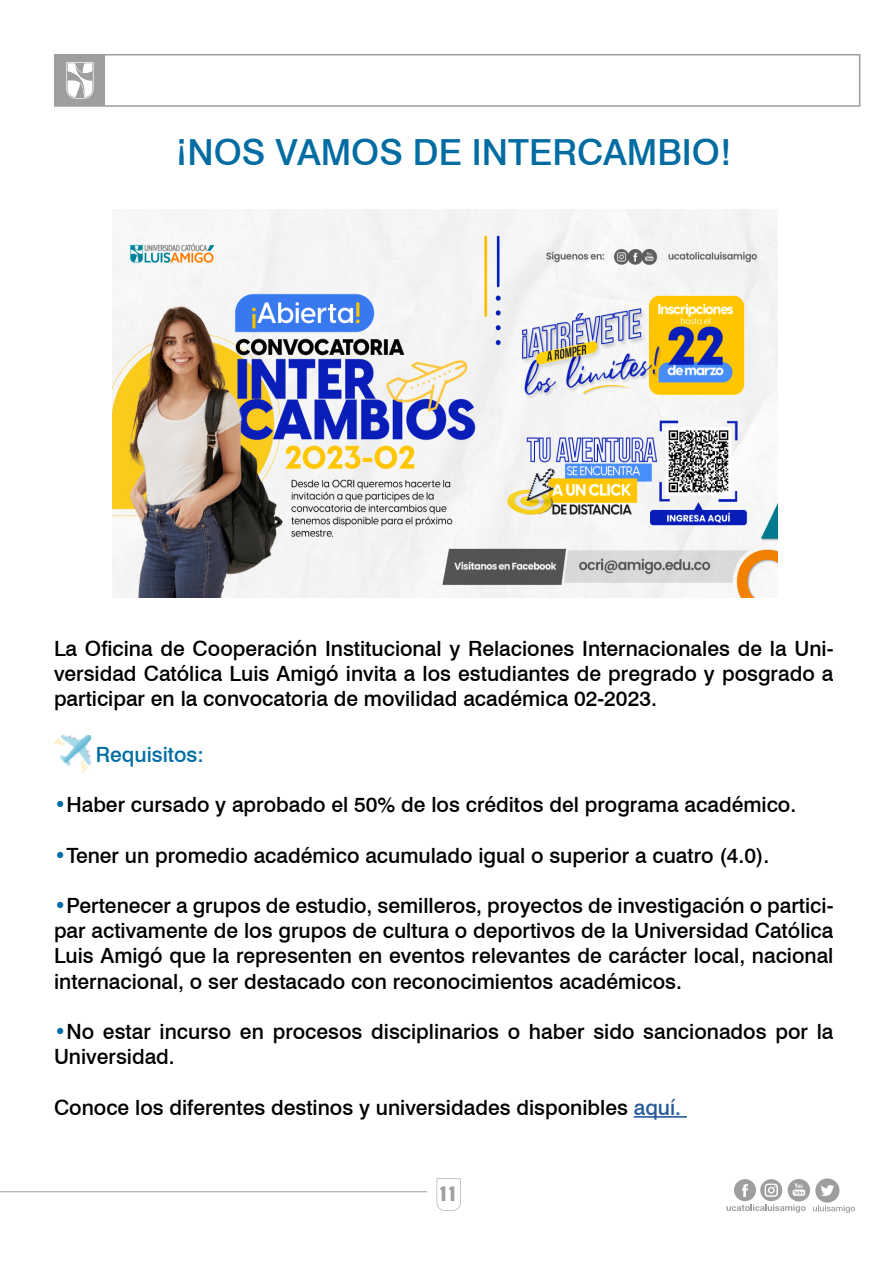
<style>
.page{position:relative;width:893px;height:1263px;background:#fff}
.page>*{position:absolute;margin:0;border:0;box-sizing:border-box;transform-origin:0 0}
.t1{font:500 36px "Swiss 721 BT";color:#006ca2}
.t2{font:500 21px/25.2px "Swiss 721 BT";color:#000;text-align:justify}
.t3{font:500 21px "Swiss 721 BT";color:#006da3}
.t4{font:700 21px "Helvetica Con BQ";color:#9e9e9c}
.s1{color:#006da5}
.s2{color:#275b9b}
</style>
<div class="page">
<svg style="left:726px;top:1178px;width:129px;height:35px"></svg>
<svg style="left:437px;top:1178px;width:24px;height:33px"></svg>
<div style="left:54px;top:54px;width:806px;height:53px;border:2px solid #9e9e9c"></div>
<div style="left:55px;top:55px;width:50px;height:51px;background:#9e9e9c"></div>
<svg style="left:66px;top:62px;width:28px;height:37px"></svg>
<hr style="left:0;top:1191px;width:427px;height:1px;background:#9e9e9c">
<img style="left:113px;top:210px;width:664px;height:387px">
<hr style="left:634px;top:1116px;width:53px;height:2px;background:#275b9b">
<img style="left:54px;top:736px;width:36px;height:36px">
<h1 class="t1" style="left:176px;top:131px;width:557px">¡NOS VAMOS DE INTERCAMBIO!</h1>
<p class="t2" style="left:54px;top:636px;width:781px">La Oficina de Cooperación Institucional y Relaciones Internacionales de la Uni&shy;versidad Católica Luis Amigó invita a los estudiantes de pregrado y posgrado a participar en la convocatoria de movilidad académica 02-2023.</p>
<p class="t3" style="left:96px;top:742px;width:109px">Requisitos:</p>
<p class="t2" style="left:54px;top:792px;width:744px"><span class="s1">•</span>Haber cursado y aprobado el 50% de los créditos del programa académico.</p>
<p class="t2" style="left:54px;top:842px;width:717px"><span class="s1">•</span>Tener un promedio académico acumulado igual o superior a cuatro (4.0).</p>
<p class="t2" style="left:54px;top:893px;width:781px"><span class="s1">•</span>Pertenecer a grupos de estudio, semilleros, proyectos de investigación o partici&shy;par activamente de los grupos de cultura o deportivos de la Universidad Católica Luis Amigó que la representen en eventos relevantes de carácter local, nacional internacional, o ser destacado con reconocimientos académicos.</p>
<p class="t2" style="left:54px;top:1019px;width:781px"><span class="s1">•</span>No estar incurso en procesos disciplinarios o haber sido sancionados por la<br>Universidad.</p>
<p class="t2" style="left:54px;top:1094px;width:629px">Conoce los diferentes destinos y universidades disponibles <span class="s2">aquí.</span></p>
<p class="t4" style="left:438px;top:1182px;width:21px">11</p>
</div>
